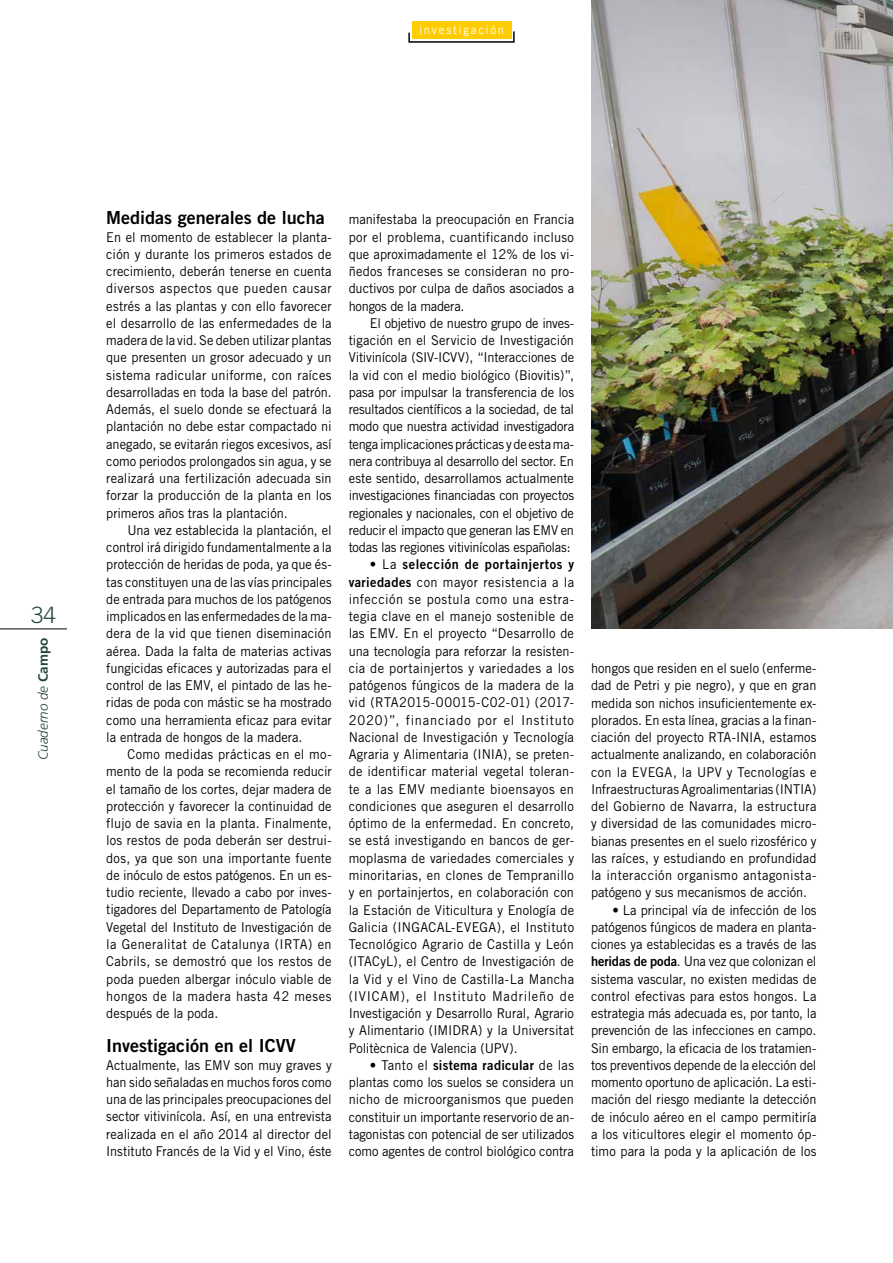
<style>
.page{position:relative;width:893px;height:1263px;background:#fff}
.page>*{position:absolute;margin:0;border:0;box-sizing:border-box;transform-origin:0 0}
.t1{font:300 22.5px "Trade Gothic";color:#254736}
.t2{font:18px "Trade Gothic Bold Two";color:#000}
.t3{font:13.5px/17.2px "Trade Gothic";color:#000;text-align:justify;scale:.95 1}
.t4{font:13.5px "Trade Gothic Bold Two";letter-spacing:.04em;color:#000;scale:.95 1}
.t5{font:italic 300 13.5px "Frutiger";color:#254736}
.t6{font:12px "Trade Gothic";letter-spacing:.15em;color:#fff;scale:.95 1}
.s1{font-weight:700;font-style:normal}
.s2{font-family:"Trade Gothic"}
.s3{font-family:"Trade Gothic Bold Two"}
</style>
<div class="page">
<img style="left:591px;top:0;width:302px;height:628px">
<hr style="left:0;top:628px;width:67px;height:1px;background:#000">
<svg style="left:408px;top:30px;width:107px;height:13px"></svg>
<div style="left:412px;top:21px;width:99px;height:18px;background:#fc0"></div>
<p class="t6" style="left:419px;top:23px;width:91px">investigación</p>
<h1 class="t1" style="left:31px;top:601px;width:27px">34</h1>
<p class="t5" style="left:35px;top:760px;width:124px;rotate:-90deg">Cuaderno de <span class="s1">Campo</span></p>
<h2 class="t2" style="left:106px;top:207px;width:220px">Medidas generales de lucha</h2>
<p class="t3" style="left:106px;top:228px;width:239px">En el momento de establecer la planta&shy;ción y durante los primeros estados de crecimiento, deberán tenerse en cuenta diversos aspectos que pueden causar estrés a las plantas y con ello favorecer el desarrollo de las enfermedades de la madera de la vid. Se deben utilizar plantas que presenten un grosor adecuado y un sistema radicular uniforme, con raíces desarrolladas en toda la base del patrón.<br>Además, el suelo donde se efectuará la plantación no debe estar compactado ni anegado, se evitarán riegos excesivos, así como periodos prolongados sin agua, y se realizará una fertilización adecuada sin forzar la producción de la planta en los primeros años tras la plantación.</p>
<p class="t3" style="left:106px;top:521px;width:239px;text-indent:21px">Una vez establecida la plantación, el control irá dirigido fundamentalmente a la protección de heridas de poda, ya que és&shy;tas constituyen una de las vías principales de entrada para muchos de los patógenos implicados en las enfermedades de la ma&shy;dera de la vid que tienen diseminación aérea. Dada la falta de materias activas fungicidas eficaces y autorizadas para el control de las EMV, el pintado de las he&shy;ridas de poda con mástic se ha mostrado como una herramienta eficaz para evitar la entrada de hongos de la madera.</p>
<p class="t3" style="left:106px;top:745px;width:239px;text-indent:21px">Como medidas prácticas en el mo&shy;mento de la poda se recomienda reducir el tamaño de los cortes, dejar madera de protección y favorecer la continuidad de flujo de savia en la planta. Finalmente, los restos de poda deberán ser destrui&shy;dos, ya que son una importante fuente de inóculo de estos patógenos. En un es&shy;tudio reciente, llevado a cabo por inves&shy;tigadores del Departamento de Patología Vegetal del Instituto de Investigación de la Generalitat de Catalunya (IRTA) en Cabrils, se demostró que los restos de poda pueden albergar inóculo viable de hongos de la madera hasta 42 meses después de la poda.</p>
<h2 class="t2" style="left:106px;top:1035px;width:191px">Investigación en el ICVV</h2>
<p class="t3" style="left:106px;top:1056px;width:239px">Actualmente, las EMV son muy graves y han sido señaladas en muchos foros como una de las principales preocupaciones del sector vitivinícola. Así, en una entrevista realizada en el año 2014 al director del Instituto Francés de la Vid y el Vino, éste</p>
<p class="t3" style="left:349px;top:211px;width:239px">manifestaba la preocupación en Francia por el problema, cuantificando incluso que aproximadamente el 12% de los vi&shy;ñedos franceses se consideran no pro&shy;ductivos por culpa de daños asociados a hongos de la madera.</p>
<p class="t3" style="left:349px;top:314px;width:239px;text-indent:21px">El objetivo de nuestro grupo de inves&shy;tigación en el Servicio de Investigación Vitivinícola (SIV-ICVV), “Interacciones de la vid con el medio biológico (Biovitis)”, pasa por impulsar la transferencia de los resultados científicos a la sociedad, de tal modo que nuestra actividad investigadora tenga implicaciones prácticas y de esta ma&shy;nera contribuya al desarrollo del sector. En este sentido, desarrollamos actualmente investigaciones financiadas con proyectos regionales y nacionales, con el objetivo de reducir el impacto que generan las EMV en todas las regiones vitivinícolas españolas:</p>
<p class="t4" style="left:370px;top:556px;width:216px"><span class="s2">• La</span> selección de portainjertos y</p>
<p class="t3" style="left:349px;top:573px;width:239px"><span class="s3">variedades</span> con mayor resistencia a la infección se postula como una estra&shy;tegia clave en el manejo sostenible de las EMV. En el proyecto “Desarrollo de una tecnología para reforzar la resisten&shy;cia de portainjertos y variedades a los patógenos fúngicos de la madera de la vid (RTA2015-00015-C02-01) (2017- 2020)”, financiado por el Instituto Nacional de Investigación y Tecnología Agraria y Alimentaria (INIA), se preten&shy;de identificar material vegetal toleran&shy;te a las EMV mediante bioensayos en condiciones que aseguren el desarrollo óptimo de la enfermedad. En concreto, se está investigando en bancos de ger&shy;moplasma de variedades comerciales y minoritarias, en clones de Tempranillo y en portainjertos, en colaboración con la Estación de Viticultura y Enología de Galicia (INGACAL-EVEGA), el Instituto Tecnológico Agrario de Castilla y León (ITACyL), el Centro de Investigación de la Vid y el Vino de Castilla-La Mancha (IVICAM), el Instituto Madrileño de Investigación y Desarrollo Rural, Agrario y Alimentario (IMIDRA) y la Universitat Politècnica de Valencia (UPV).</p>
<p class="t4" style="left:370px;top:1056px;width:216px"><span class="s2">• Tanto el</span> sistema radicular <span class="s2">de las</span></p>
<p class="t3" style="left:349px;top:1073px;width:239px">plantas como los suelos se considera un nicho de microorganismos que pueden constituir un importante reservorio de an&shy;tagonistas con potencial de ser utilizados como agentes de control biológico contra</p>
<p class="t3" style="left:591px;top:659px;width:239px">hongos que residen en el suelo (enferme&shy;dad de Petri y pie negro), y que en gran medida son nichos insuficientemente ex&shy;plorados. En esta línea, gracias a la finan&shy;ciación del proyecto RTA-INIA, estamos actualmente analizando, en colaboración con la EVEGA, la UPV y Tecnologías e Infraestructuras Agroalimentarias (INTIA) del Gobierno de Navarra, la estructura y diversidad de las comunidades micro&shy;bianas presentes en el suelo rizosférico y las raíces, y estudiando en profundidad la interacción organismo antagonista&shy;patógeno y sus mecanismos de acción.</p>
<p class="t3" style="left:591px;top:901px;width:239px;text-indent:21px">• La principal vía de infección de los patógenos fúngicos de madera en planta&shy;ciones ya establecidas es a través de las <span class="s3">heridas de poda</span>. Una vez que colonizan el sistema vascular, no existen medidas de control efectivas para estos hongos. La estrategia más adecuada es, por tanto, la prevención de las infecciones en campo.<br>Sin embargo, la eficacia de los tratamien&shy;tos preventivos depende de la elección del momento oportuno de aplicación. La esti&shy;mación del riesgo mediante la detección de inóculo aéreo en el campo permitiría a los viticultores elegir el momento óp&shy;timo para la poda y la aplicación de los</p>
</div>
